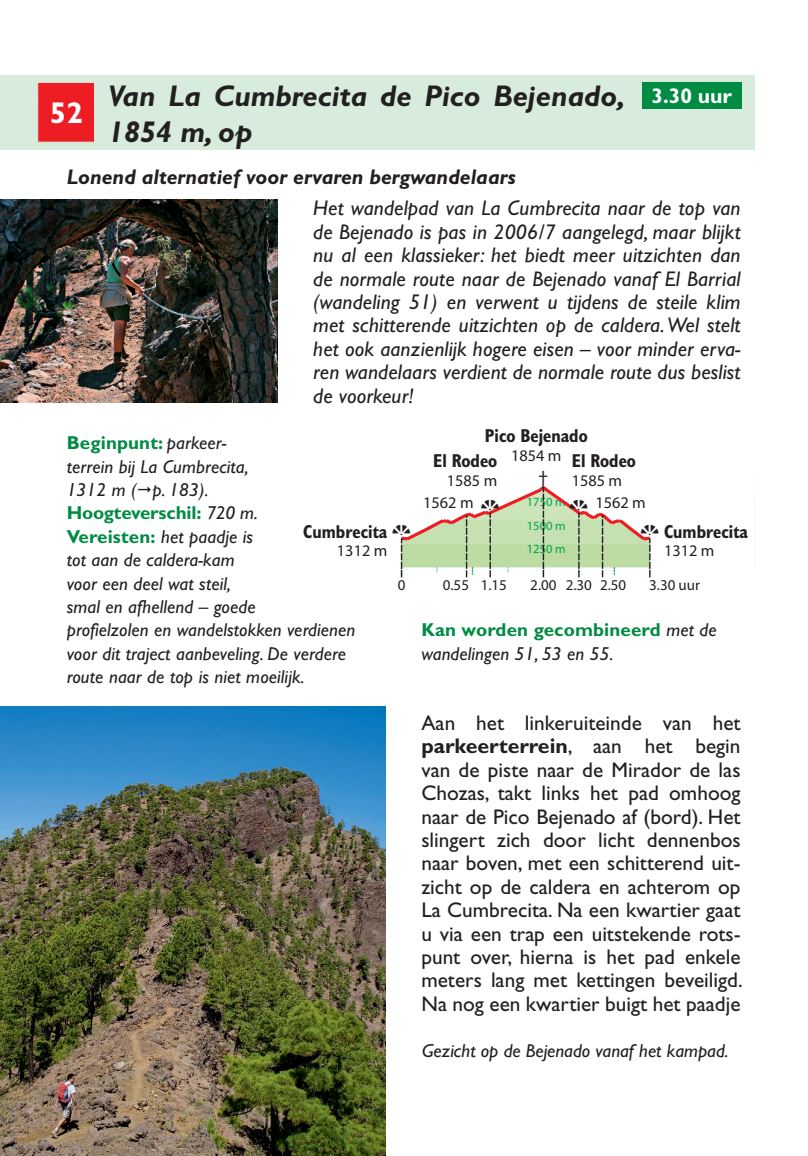
<style>
.page{position:relative;width:808px;height:1156px;background:#fff}
.page>*{position:absolute;margin:0;border:0;box-sizing:border-box;transform-origin:0 0}
.t1{font:italic 700 30px/36px "Gill Sans";color:#231f20}
.t2{font:700 30px "Gill Sans";color:#fff}
.t3{font:21.25px/23.5px "Gill Sans";color:#231f20;text-align:justify}
.t4{font:italic 21.25px/23.5px "Gill Sans";letter-spacing:.01em;color:#231f20;text-align:justify}
.t5{font:italic 700 21.25px "Gill Sans";color:#231f20}
.t6{font:700 21.25px "Gill Sans";color:#fff}
.t7{font:italic 18.75px/23.5px "Gill Sans";letter-spacing:.01em;color:#231f20}
.t8{font:700 condensed 18.75px/25.2px "Humanist 521 BT";color:#231f20}
.t9{font:16.25px/22px "Myriad Pro";color:#231f20}
.t10{font:15px "Myriad Pro";color:#231f20}
.t11{font:12.5px/23.5px "Myriad Pro";color:#00a54f;text-align:justify}
.s1{font-weight:700;font-style:normal;color:#008b43}
.s2{font-weight:700}
</style>
<div class="page">
<div style="left:0;top:75px;width:754px;height:75px;background:#d8ecdd"></div>
<svg style="left:37px;top:82px;width:57px;height:61px;background:#ec282d"></svg>
<div style="left:642px;top:82px;width:99px;height:27px;background:#008b43"></div>
<img style="left:0;top:199px;width:277px;height:203px">
<img style="left:0;top:706px;width:386px;height:450px">
<svg style="left:400px;top:486px;width:251px;height:91px"></svg>
<h1 class="t1" style="left:108px;top:78px;width:518px">Van La Cumbrecita de Pico Bejenado,<br>1854 m, op</h1>
<p class="t6" style="left:651px;top:84px;width:82px">3.30 uur</p>
<p class="t5" style="left:67px;top:165px;width:450px">Lonend alternatief voor ervaren bergwandelaars</p>
<p class="t4" style="left:313px;top:197px;width:428px">Het wandelpad van La Cumbrecita naar de top van de Bejenado is pas in 2006/7 aangelegd, maar blijkt nu al een klassieker: het biedt meer uitzichten dan de normale route naar de Bejenado vanaf El Barrial (wandeling 51) en verwent u tijdens de steile klim met schitterende uitzichten op de caldera. Wel stelt het ook aanzienlijk hogere eisen – voor minder erva&shy;ren wandelaars verdient de normale route dus beslist de voorkeur!</p>
<h1 class="t2" style="left:50px;top:95px;width:35px">52</h1>
<p class="t7" style="left:67px;top:431px;width:290px"><span class="s1">Beginpunt:</span> parkeer-<br>terrein bij La Cumbrecita,<br>1312 m ( p. 183).<br><span class="s1">Hoogteverschil:</span> 720 m.<br><span class="s1">Vereisten:</span> het paadje is<br>tot aan de caldera-kam<br>voor een deel wat steil,<br>smal en afhellend – goede<br>profielzolen en wandelstokken verdienen voor dit traject aanbeveling. De verdere route naar de top is niet moeilijk.</p>
<p class="t8" style="left:303px;top:518px;width:85px">Cumbrecita</p>
<p class="t9" style="left:337px;top:539px;width:52px">1312 m</p>
<p class="t8" style="left:571px;top:423px;width:66px;text-indent:-87px">Pico Bejenado<br>El Rodeo</p>
<p class="t9" style="left:511px;top:444px;width:52px">1854 m</p>
<p class="t8" style="left:433px;top:448px;width:66px">El Rodeo</p>
<p class="t9" style="left:447px;top:469px;width:52px">1585 m</p>
<p class="t9" style="left:423px;top:491px;width:52px">1562 m</p>
<p class="t11" style="left:526px;top:490px;width:40px">1750 m 1500 m 1250 m</p>
<p class="t9" style="left:595px;top:469px;width:52px;text-indent:-24px">1585 m<br>1562 m</p>
<p class="t8" style="left:663px;top:518px;width:85px">Cumbrecita</p>
<p class="t9" style="left:663px;top:539px;width:52px">1312 m</p>
<p class="t10" style="left:397px;top:576px;width:9px">0</p>
<p class="t10" style="left:442px;top:576px;width:65px">0.55 1.15</p>
<p class="t10" style="left:530px;top:576px;width:97px">2.00 2.30 2.50</p>
<p class="t10" style="left:649px;top:576px;width:52px">3.30 uur</p>
<p class="t7" style="left:421px;top:618px;width:297px"><span class="s1">Kan worden gecombineerd</span> met de wandelingen 51, 53 en 55.</p>
<p class="t3" style="left:421px;top:711px;width:323px">Aan het linkeruiteinde van het <span class="s2">parkeerterrein</span>, aan het begin van de piste naar de Mirador de las Chozas, takt links het pad omhoog naar de Pico Bejenado af (bord). Het slingert zich door licht dennenbos naar boven, met een schitterend uit&shy;zicht op de caldera en achterom op La Cumbrecita. Na een kwartier gaat u via een trap een uitstekende rots&shy;punt over, hierna is het pad enkele meters lang met kettingen beveiligd.<br>Na nog een kwartier buigt het paadje</p>
<p class="t7" style="left:422px;top:1039px;width:307px">Gezicht op de Bejenado vanaf het kampad.</p>
</div>
